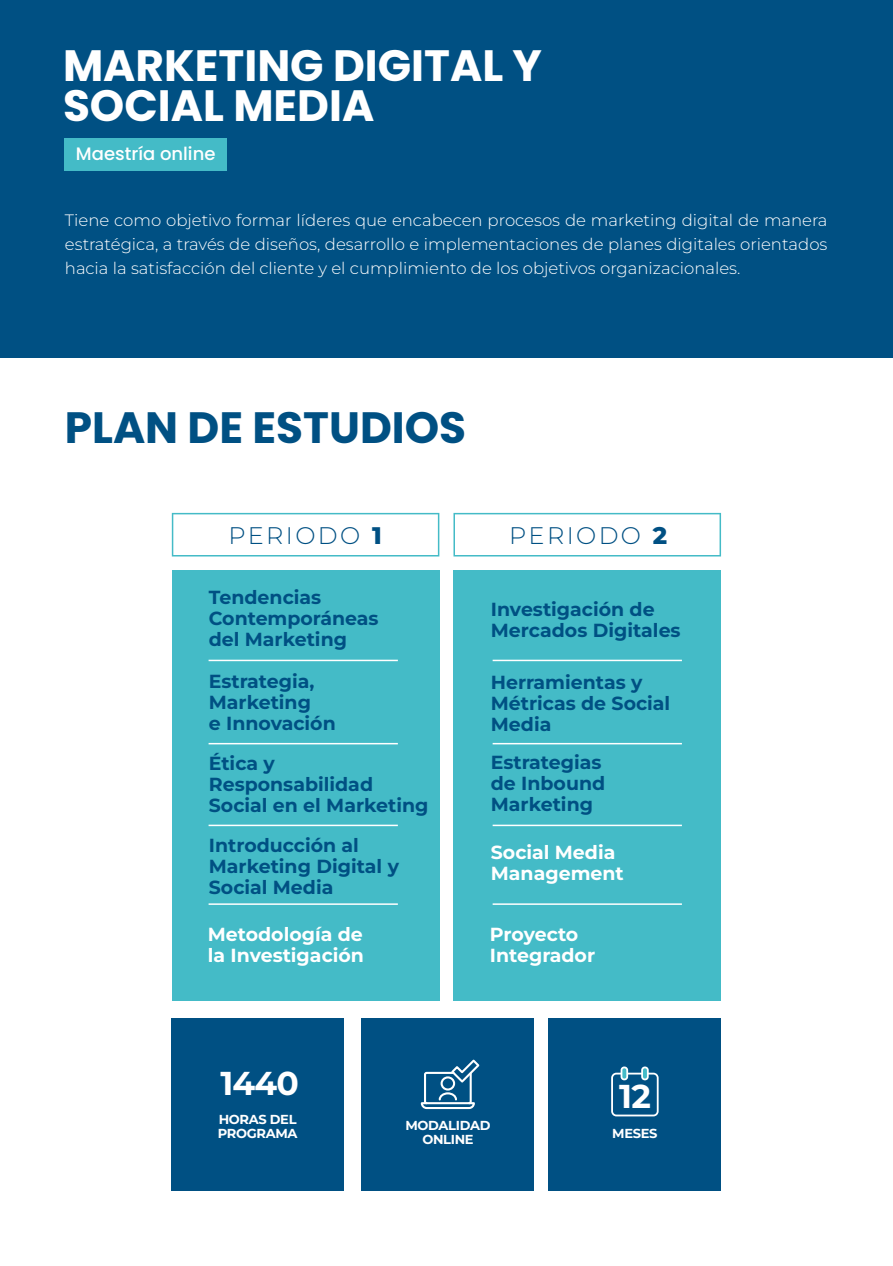
<style>
.page{position:relative;width:893px;height:1266px;background:#fff}
.page>*{position:absolute;margin:0;border:0;box-sizing:border-box;transform-origin:0 0}
.t1{font:700 43.8px/40.5px "Poppins";color:#fff}
.t2{font:700 43.8px "Poppins";color:#005083}
.t3{font:700 33px "Montserrat";letter-spacing:-.025em;color:#fff}
.t4{font:300 24px "Montserrat";letter-spacing:.1em;color:#005083}
.t5{font:700 18.9px/21px "Montserrat";color:#005083}
.t6{font:700 18.9px/21px "Montserrat";color:#fff}
.t7{font:500 18px "Poppins";color:#fff}
.t8{font:300 16.5px/24px "Montserrat";color:#fff;text-align:justify}
.t9{font:700 13.05px/14px "Montserrat";letter-spacing:-.025em;color:#fff}
.s1{font-weight:800}
</style>
<div class="page">
<div style="left:172px;top:1018px;width:172px;height:172px;background:#005083"></div>
<div style="left:362px;top:1018px;width:172px;height:172px;background:#005083"></div>
<div style="left:549px;top:1018px;width:172px;height:172px;background:#005083"></div>
<svg style="left:611px;top:1072px;width:48px;height:44px"></svg>
<div style="left:621px;top:1067px;width:6px;height:12px;background:#44bbc7;border-radius:3px"></div>
<div style="left:621px;top:1066px;width:7px;height:14px;border:2px solid #fff;border-radius:3px"></div>
<div style="left:642px;top:1067px;width:6px;height:12px;background:#44bbc7;border-radius:3px"></div>
<div style="left:641px;top:1066px;width:8px;height:14px;border:2px solid #fff;border-radius:3px"></div>
<svg style="left:420px;top:1059px;width:60px;height:51px"></svg>
<div style="left:172px;top:571px;width:267px;height:430px;background:#44bbc7"></div>
<div style="left:454px;top:571px;width:267px;height:430px;background:#44bbc7"></div>
<div style="left:0;top:0;width:893px;height:357px;background:#005083"></div>
<svg style="left:172px;top:513px;width:267px;height:43px"></svg>
<svg style="left:453px;top:513px;width:268px;height:43px"></svg>
<hr style="left:209px;top:660px;width:189px;height:1px;background:#fff">
<hr style="left:209px;top:743px;width:189px;height:1px;background:#fff">
<hr style="left:209px;top:824px;width:189px;height:2px;background:#fff">
<hr style="left:209px;top:903px;width:189px;height:2px;background:#fff">
<hr style="left:493px;top:660px;width:189px;height:1px;background:#fff">
<hr style="left:493px;top:743px;width:189px;height:1px;background:#fff">
<hr style="left:493px;top:824px;width:189px;height:2px;background:#fff">
<hr style="left:493px;top:903px;width:189px;height:2px;background:#fff">
<div style="left:64px;top:138px;width:163px;height:32px;background:#44bbc7"></div>
<h1 class="t1" style="left:63px;top:46px;width:480px">MARKETING DIGITAL Y<br>SOCIAL MEDIA</h1>
<p class="t7" style="left:76px;top:143px;width:141px">Maestría online</p>
<p class="t8" style="left:65px;top:208px;width:764px">Tiene como objetivo formar líderes que encabecen procesos de marketing digital de manera estratégica, a través de diseños, desarrollo e implementaciones de planes digitales orientados hacia la satisfacción del cliente y el cumplimiento de los objetivos organizacionales.</p>
<h1 class="t2" style="left:65px;top:402px;width:403px">PLAN DE ESTUDIOS</h1>
<p class="t4" style="left:228px;top:519px;width:155px">PERIODO <span class="s1">1</span></p>
<p class="t4" style="left:509px;top:519px;width:159px">PERIODO <span class="s1">2</span></p>
<p class="t5" style="left:209px;top:586px;width:171px">Tendencias<br>Contemporáneas del Marketing</p>
<p class="t5" style="left:209px;top:670px;width:128px">Estrategia,<br>Marketing<br>e Innovación</p>
<p class="t5" style="left:209px;top:752px;width:221px">Ética y<br>Responsabilidad<br>Social en el Marketing</p>
<p class="t5" style="left:209px;top:833px;width:192px">Introducción al<br>Marketing Digital y<br>Social Media</p>
<p class="t5" style="left:491px;top:598px;width:191px">Investigación de<br>Mercados Digitales</p>
<p class="t5" style="left:491px;top:671px;width:181px">Herramientas y<br>Métricas de Social<br>Media</p>
<p class="t5" style="left:491px;top:751px;width:116px">Estrategias de Inbound<br>Marketing</p>
<p class="t6" style="left:491px;top:840px;width:134px">Social Media<br>Management</p>
<p class="t6" style="left:208px;top:922px;width:158px">Metodología de la Investigación</p>
<p class="t6" style="left:490px;top:922px;width:107px">Proyecto<br>Integrador</p>
<h2 class="t3" style="left:220px;top:1060px;width:80px">1440</h2>
<p class="t9" style="left:218px;top:1111px;width:81px">HORAS DEL<br>PROGRAMA</p>
<p class="t9" style="left:405px;top:1118px;width:86px;text-align:center">MODALIDAD<br>ONLINE</p>
<h2 class="t3" style="left:619px;top:1072px;width:33px">12</h2>
<p class="t9" style="left:612px;top:1125px;width:47px">MESES</p>
</div>
